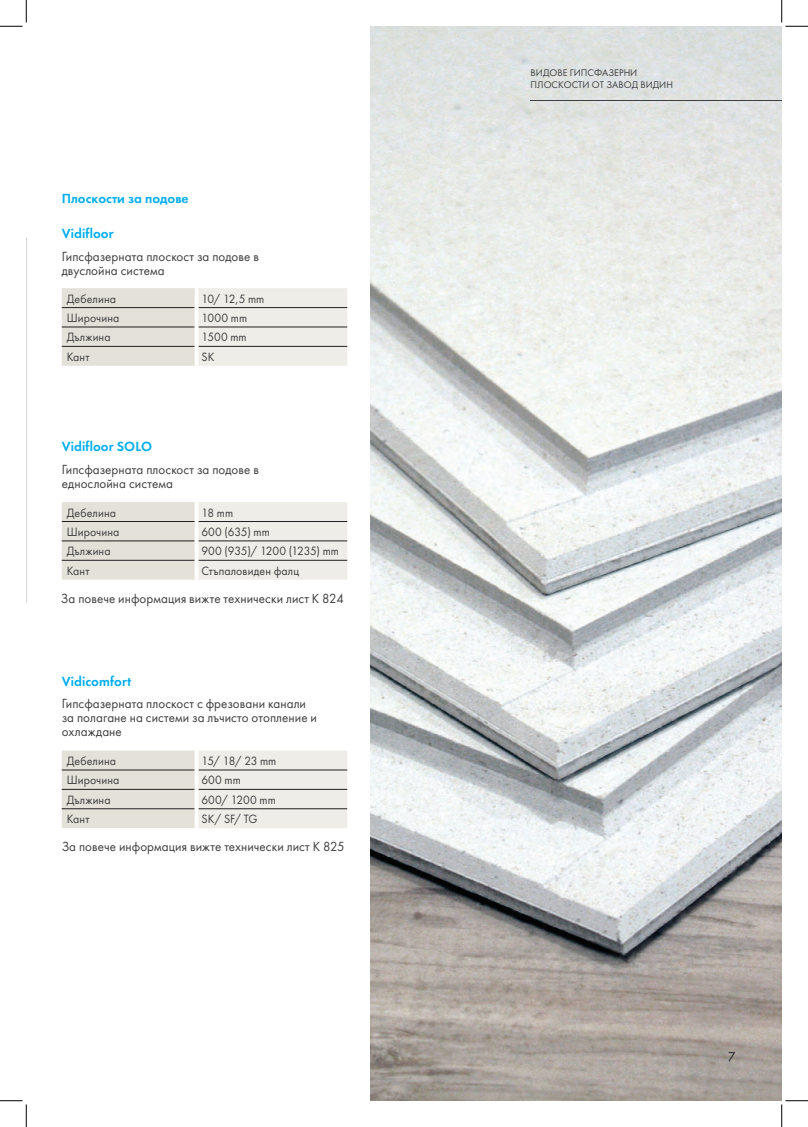
<style>
.page{position:relative;width:808px;height:1127px;background:#fff}
.page>*{position:absolute;margin:0;border:0;box-sizing:border-box;transform-origin:0 0}
.t1{font:13.75px/13.8px "Futura Book C";letter-spacing:.005em;color:#3e3e3f;scale:.95 1}
.t2{font:13.75px "Futura Demi C";letter-spacing:.005em;color:#00aeef}
.t3{font:12.5px "Futura Book C";letter-spacing:.01em;color:#3e3e3f;scale:.95 1}
.t4{font:12.5px "Futura Book C";letter-spacing:-.015em;color:#3e3e3f;scale:.95 1}
.t5{font:10px/12px "Futura Book C";color:#3e3e3f}
</style>
<div class="page">
<svg style="left:26px;top:238px;width:1px;height:364px"></svg>
<svg style="left:62px;top:288px;width:285px;height:77px;background:#e7e5de"></svg>
<hr style="left:62px;top:307px;width:132px;height:1px;background:#231f20">
<hr style="left:198px;top:307px;width:149px;height:1px;background:#231f20">
<hr style="left:62px;top:327px;width:132px;height:1px;background:#231f20">
<hr style="left:198px;top:327px;width:149px;height:1px;background:#231f20">
<hr style="left:62px;top:346px;width:132px;height:1px;background:#231f20">
<hr style="left:198px;top:346px;width:149px;height:1px;background:#231f20">
<svg style="left:194px;top:288px;width:4px;height:19px"></svg>
<svg style="left:194px;top:307px;width:4px;height:20px"></svg>
<svg style="left:194px;top:327px;width:4px;height:19px"></svg>
<svg style="left:194px;top:346px;width:4px;height:19px"></svg>
<svg style="left:62px;top:750px;width:285px;height:78px;background:#e7e5dd"></svg>
<hr style="left:62px;top:769px;width:132px;height:1px;background:#231f20">
<hr style="left:198px;top:769px;width:149px;height:1px;background:#231f20">
<hr style="left:62px;top:789px;width:132px;height:1px;background:#231f20">
<hr style="left:198px;top:789px;width:149px;height:1px;background:#231f20">
<hr style="left:62px;top:808px;width:132px;height:1px;background:#231f20">
<hr style="left:198px;top:808px;width:149px;height:1px;background:#231f20">
<svg style="left:194px;top:750px;width:4px;height:19px"></svg>
<svg style="left:194px;top:769px;width:4px;height:20px"></svg>
<svg style="left:194px;top:789px;width:4px;height:19px"></svg>
<svg style="left:194px;top:808px;width:4px;height:20px"></svg>
<svg style="left:62px;top:502px;width:285px;height:77px;background:#e7e5de"></svg>
<hr style="left:62px;top:521px;width:132px;height:1px;background:#231f20">
<hr style="left:198px;top:521px;width:149px;height:1px;background:#231f20">
<hr style="left:62px;top:540px;width:132px;height:1px;background:#231f20">
<hr style="left:198px;top:540px;width:149px;height:1px;background:#231f20">
<hr style="left:62px;top:560px;width:132px;height:1px;background:#231f20">
<hr style="left:198px;top:560px;width:149px;height:1px;background:#231f20">
<svg style="left:194px;top:502px;width:4px;height:19px"></svg>
<svg style="left:194px;top:521px;width:4px;height:19px"></svg>
<svg style="left:194px;top:540px;width:4px;height:20px"></svg>
<svg style="left:194px;top:560px;width:4px;height:19px"></svg>
<img style="left:370px;top:26px;width:411px;height:1074px">
<svg style="left:728px;top:1051px;width:7px;height:10px"></svg>
<hr style="left:529px;top:100px;width:252px;height:1px;background:#3e3e3f">
<svg style="left:0;top:0;width:27px;height:27px"></svg>
<svg style="left:0;top:1100px;width:27px;height:26px"></svg>
<svg style="left:781px;top:0;width:26px;height:27px"></svg>
<svg style="left:781px;top:1100px;width:26px;height:26px"></svg>
<p class="t2" style="left:62px;top:190px;width:128px">Плоскости за подове</p>
<p class="t2" style="left:62px;top:225px;width:53px">Vidifloor</p>
<p class="t1" style="left:62px;top:250px;width:209px">Гипсфазерната плоскост за подове в двуслойна система</p>
<p class="t3" style="left:67px;top:291px;width:53px">Дебелина</p>
<p class="t3" style="left:201px;top:291px;width:68px">10/ 12,5 mm</p>
<p class="t3" style="left:67px;top:311px;width:57px">Широчина</p>
<p class="t3" style="left:201px;top:311px;width:50px">1000 mm</p>
<p class="t3" style="left:67px;top:330px;width:48px">Дължина</p>
<p class="t3" style="left:201px;top:330px;width:49px">1500 mm</p>
<p class="t3" style="left:67px;top:349px;width:26px">Кант</p>
<p class="t3" style="left:201px;top:349px;width:15px">SK</p>
<p class="t2" style="left:62px;top:438px;width:92px">Vidifloor SOLO</p>
<p class="t1" style="left:62px;top:463px;width:209px">Гипсфазерната плоскост за подове в еднослойна система</p>
<p class="t3" style="left:67px;top:505px;width:53px">Дебелина</p>
<p class="t3" style="left:201px;top:505px;width:35px">18 mm</p>
<p class="t3" style="left:67px;top:524px;width:57px">Широчина</p>
<p class="t3" style="left:201px;top:524px;width:73px">600 (635) mm</p>
<p class="t3" style="left:67px;top:544px;width:48px">Дължина</p>
<p class="t4" style="left:201px;top:544px;width:146px">900 (935)/ 1200 (1235) mm</p>
<p class="t3" style="left:67px;top:563px;width:26px">Кант</p>
<p class="t3" style="left:201px;top:563px;width:104px">Стъпаловиден фалц</p>
<p class="t1" style="left:61px;top:591px;width:299px">За повече информация вижте технически лист K 824</p>
<p class="t2" style="left:62px;top:673px;width:71px">Vidicomfort</p>
<p class="t1" style="left:62px;top:696px;width:270px">Гипсфазерната плоскост с фрезовани канали за полагане на системи за лъчисто отопление и охлаждане</p>
<p class="t3" style="left:67px;top:753px;width:53px">Дебелина</p>
<p class="t3" style="left:201px;top:753px;width:80px">15/ 18/ 23 mm</p>
<p class="t3" style="left:67px;top:773px;width:57px">Широчина</p>
<p class="t3" style="left:201px;top:773px;width:43px">600 mm</p>
<p class="t3" style="left:67px;top:792px;width:48px">Дължина</p>
<p class="t3" style="left:201px;top:792px;width:80px">600/ 1200 mm</p>
<p class="t3" style="left:67px;top:811px;width:26px">Кант</p>
<p class="t3" style="left:201px;top:811px;width:60px">SK/ SF/ TG</p>
<p class="t1" style="left:62px;top:839px;width:299px">За повече информация вижте технически лист K 825</p>
<p class="t5" style="left:530px;top:67px;width:144px">ВИДОВЕ ГИПСФАЗЕРНИ<br>ПЛОСКОСТИ OT ЗАВОД ВИДИН</p>
</div>
